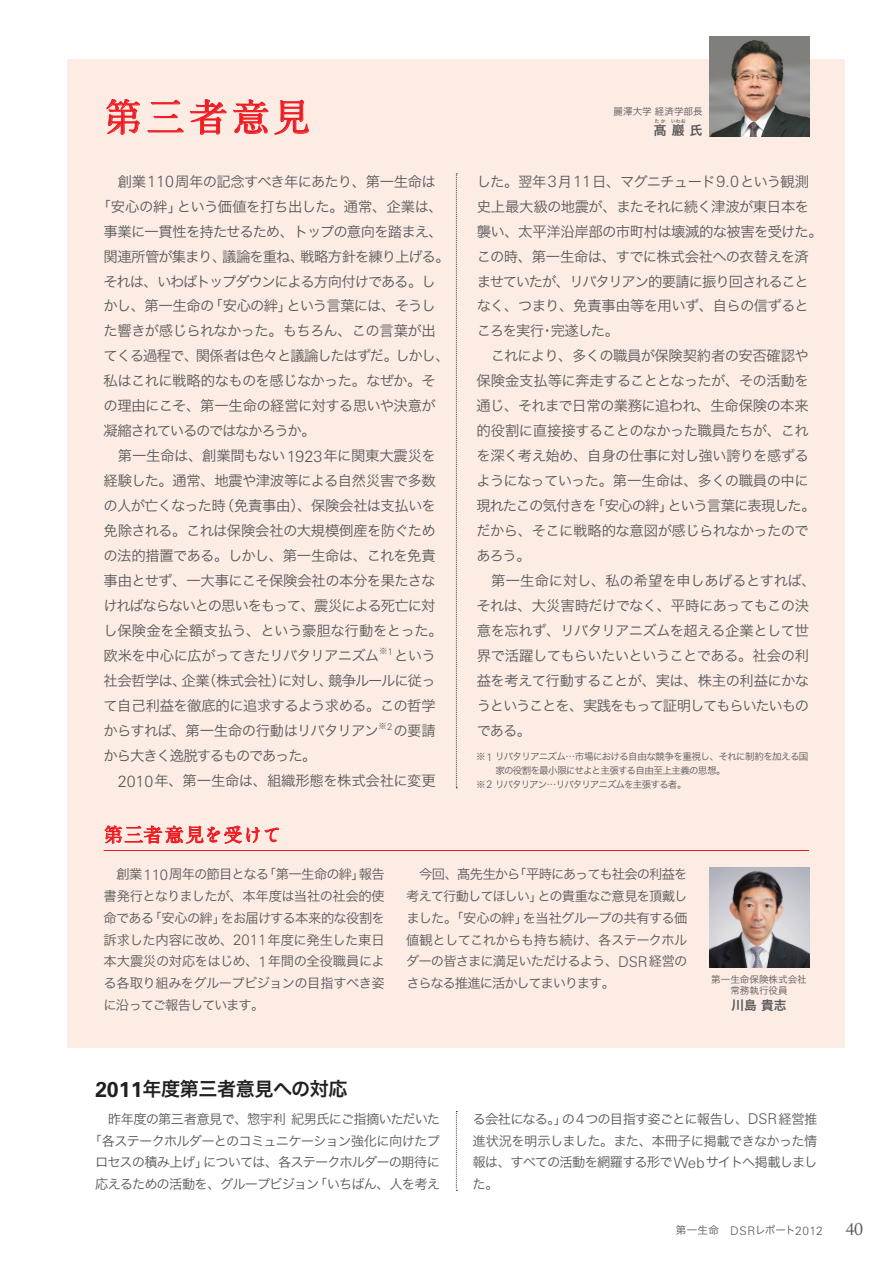
<style>
.page{position:relative;width:893px;height:1263px;background:#fff}
.page>*{position:absolute;margin:0;border:0;box-sizing:border-box;transform-origin:0 0}
.t1{font:700 38.25px "A1 Mincho Std";letter-spacing:.11em;color:#ee1d23}
.t2{font:19.2px "Hira Kaku Pro W6";letter-spacing:-.025em;color:#231f20}
.t3{font:700 19.2px "A1 Mincho Std";letter-spacing:.025em;color:#ee1d23}
.t4{font:17.85px "Adobe Caslon Pro";color:#57585a}
.t5{font:14.4px/25px "Hira Kaku Pro W3";letter-spacing:-.05em;color:#57585a}
.t6{font:14.4px "Hira Kaku Pro W3";letter-spacing:-.09em;color:#57585a}
.t7{font:14.4px "Hira Kaku Pro W3";letter-spacing:-.07em;color:#57585a}
.t8{font:14.4px "Hira Kaku Pro W3";letter-spacing:-.03em;color:#57585a}
.t9{font:14.4px "Hira Kaku Pro W3";letter-spacing:-.01em;color:#57585a}
.t10{font:14.4px "Hira Kaku Pro W3";letter-spacing:-.02em;color:#57585a}
.t11{font:13.35px/21.8px "Hira Kaku Pro W3";letter-spacing:-.065em;color:#57585a;text-align:justify}
.t12{font:12.75px "Hira Kaku Pro W6";letter-spacing:.31em;color:#57585a}
.t13{font:10.65px "Hira Kaku Pro W3";letter-spacing:.01em;color:#57585a}
.t14{font:9.6px "Hira Kaku Pro W3";letter-spacing:-.065em;color:#57585a}
.t15{font:9.6px "Hira Kaku Pro W3";letter-spacing:-.09em;color:#57585a}
.t16{font:9.6px/11.7px "Hira Kaku Pro W3";color:#57585a;text-align:center}
.t17{font:9.6px "Hira Kaku Pro W3";letter-spacing:-.11em;color:#57585a}
.t18{font:8.4px "Hira Kaku Pro W3";color:#57585a}
.t19{font:5.1px "Hira Kaku Pro W3";color:#57585a}
.s1{font-family:"Zurich BT";font-weight:300;font-size:16.05px}
.s2{font-family:"Zurich BT";font-weight:300;font-size:9.3px}
.s3{font-family:"Zurich BT";font-weight:300;font-size:10.65px}
.s4{font-family:"Zurich BT";font-weight:300;font-size:14.85px}
.s5{font-family:"Zurich BT";font-weight:700;font-size:21.45px}
.s6{font-family:"Zurich BT";font-weight:300;font-size:11.85px}
</style>
<div class="page">
<div style="left:68px;top:60px;width:777px;height:988px;background:#fdece4"></div>
<svg style="left:106px;top:99px;width:34px;height:36px"></svg>
<svg style="left:148px;top:100px;width:36px;height:33px"></svg>
<svg style="left:190px;top:99px;width:37px;height:36px"></svg>
<svg style="left:233px;top:99px;width:35px;height:35px"></svg>
<svg style="left:274px;top:100px;width:35px;height:35px"></svg>
<svg style="left:456px;top:173px;width:1px;height:615px"></svg>
<svg style="left:105px;top:825px;width:174px;height:18px"></svg>
<svg style="left:456px;top:1111px;width:1px;height:80px"></svg>
<hr style="left:104px;top:850px;width:705px;height:1px;background:#ee1d23">
<img style="left:709px;top:36px;width:100px;height:100px">
<img style="left:709px;top:867px;width:100px;height:100px">
<h1 class="t1" style="left:104px;top:86px;width:209px">第三者意見</h1>
<p class="t5" style="left:118px;top:168px;width:320px">創業<span class="s1">110</span>周年の記念すべき年にあたり、第一生命は</p>
<p class="t8" style="left:96px;top:193px;width:348px">「安心の絆」という価値を打ち出した。通常、企業は、</p>
<p class="t5" style="left:104px;top:218px;width:341px">事業に一貫性を持たせるため、トップの意向を踏まえ、</p>
<p class="t7" style="left:104px;top:243px;width:348px">関連所管が集まり、議論を重ね、戦略方針を練り上げる。</p>
<p class="t6" style="left:104px;top:268px;width:334px">それは、いわばトップダウンによる方向付けである。し</p>
<p class="t5" style="left:104px;top:292px;width:334px">かし、第一生命の「安心の絆」という言葉には、そうし</p>
<p class="t5" style="left:104px;top:317px;width:334px">た響きが感じられなかった。もちろん、この言葉が出</p>
<p class="t7" style="left:104px;top:343px;width:348px">てくる過程で、関係者は色々と議論したはずだ。しかし、</p>
<p class="t5" style="left:104px;top:367px;width:334px">私はこれに戦略的なものを感じなかった。なぜか。そ</p>
<p class="t5" style="left:104px;top:392px;width:334px">の理由にこそ、第一生命の経営に対する思いや決意が</p>
<p class="t6" style="left:104px;top:418px;width:214px">凝縮されているのではなかろうか。</p>
<p class="t9" style="left:118px;top:443px;width:320px">第一生命は、創業間もない<span class="s1">1923</span>年に関東大震災を</p>
<p class="t5" style="left:104px;top:467px;width:334px">経験した。通常、地震や津波等による自然災害で多数</p>
<p class="t5" style="left:104px;top:492px;width:334px">の人が亡くなった時（免責事由）、保険会社は支払いを</p>
<p class="t5" style="left:104px;top:517px;width:334px">免除される。これは保険会社の大規模倒産を防ぐため</p>
<p class="t5" style="left:104px;top:542px;width:334px">の法的措置である。しかし、第一生命は、これを免責</p>
<p class="t5" style="left:104px;top:567px;width:334px">事由とせず、一大事にこそ保険会社の本分を果たさな</p>
<p class="t6" style="left:103px;top:593px;width:334px">ければならないとの思いをもって、震災による死亡に対</p>
<p class="t10" style="left:103px;top:618px;width:341px">し保険金を全額支払う、という豪胆な行動をとった。</p>
<p class="t5" style="left:103px;top:642px;width:277px">欧米を中心に広がってきたリバタリアニズム</p>
<p class="t18" style="left:379px;top:643px;width:16px">※<span class="s2">1</span></p>
<p class="t5" style="left:104px;top:642px;width:334px;text-align:justify;text-indent:291px">という社会哲学は、企業（株式会社）に対し、競争ルールに従って自己利益を徹底的に追求するよう求める。この哲学からすれば、第一生命の行動はリバタリアン</p>
<p class="t18" style="left:378px;top:718px;width:16px">※<span class="s2">2</span></p>
<p class="t5" style="left:394px;top:717px;width:44px">の要請</p>
<p class="t5" style="left:118px;top:742px;width:320px;text-indent:-14px">から大きく逸脱するものであった。<br><span class="s1">2010</span>年、第一生命は、組織形態を株式会社に変更</p>
<p class="t16" style="left:614px;top:105px;width:91px">麗澤大学経済学部長</p>
<p class="t12" style="left:654px;top:118px;width:50px">髙巖氏</p>
<p class="t19" style="left:655px;top:116px;width:13px">たか</p>
<p class="t19" style="left:671px;top:116px;width:17px">いわお</p>
<p class="t5" style="left:477px;top:168px;width:348px">した。翌年<span class="s1">3</span>月<span class="s1">11</span>日、マグニチュード<span class="s1">9.0</span>という観測史上最大級の地震が、またそれに続く津波が東日本を襲い、太平洋沿岸部の市町村は壊滅的な被害を受けた。この時、第一生命は、すでに株式会社への衣替えを済ませていたが、リバタリアン的要請に振り回されることなく、つまり、免責事由等を用いず、自らの信ずるところを実行・完遂した。</p>
<p class="t5" style="left:476px;top:342px;width:341px;text-indent:14px">これにより、多くの職員が保険契約者の安否確認や保険金支払等に奔走することとなったが、その活動を通じ、それまで日常の業務に追われ、生命保険の本来的役割に直接接することのなかった職員たちが、これを深く考え始め、自身の仕事に対し強い誇りを感ずるようになっていった。第一生命は、多くの職員の中に現れたこの気付きを「安心の絆」という言葉に表現した。だから、そこに戦略的な意図が感じられなかったのであろう。</p>
<p class="t5" style="left:476px;top:567px;width:341px;text-indent:15px">第一生命に対し、私の希望を申しあげるとすれば、それは、大災害時だけでなく、平時にあってもこの決意を忘れず、リバタリアニズムを超える企業として世界で活躍してもらいたいということである。社会の利益を考えて行動することが、実は、株主の利益にかなうということを、実践をもって証明してもらいたいものである。</p>
<p class="t14" style="left:476px;top:748px;width:334px">※<span class="s3">1</span> リバタリアニズム…市場における自由な競争を重視し、それに制約を加える国</p>
<p class="t15" style="left:495px;top:762px;width:232px">家の役割を最小限にせよと主張する自由至上主義の思想。</p>
<p class="t17" style="left:476px;top:775px;width:212px">※ <span class="s3">2</span> リバタリアン…リバタリアニズムを主張する者。</p>
<h2 class="t3" style="left:104px;top:819px;width:179px">第三者意見を受けて</h2>
<p class="t11" style="left:104px;top:862px;width:283px;text-indent:13px">創業<span class="s4">110</span>周年の節目となる「第一生命の絆」報告書発行となりましたが、本年度は当社の社会的使命である「安心の絆」をお届けする本来的な役割を訴求した内容に改め、<span class="s4">2011</span>年度に発生した東日本大震災の対応をはじめ、<span class="s4">1</span>年間の全役職員による各取り組みをグループビジョンの目指すべき姿に沿ってご報告しています。</p>
<p class="t11" style="left:406px;top:862px;width:283px;text-indent:13px">今回、髙先生から「平時にあっても社会の利益を考えて行動してほしい」との貴重なご意見を頂戴しました。「安心の絆」を当社グループの共有する価値観としてこれからも持ち続け、各ステークホルダーの皆さまに満足いただけるよう、<span class="s4">DSR</span>経営のさらなる推進に活かしてまいります。</p>
<p class="t16" style="left:711px;top:973px;width:97px">第一生命保険株式会社常務執行役員</p>
<p class="t12" style="left:731px;top:994px;width:56px">川島貴志</p>
<h2 class="t2" style="left:95px;top:1071px;width:254px"><span class="s5">2011</span>年度第三者意見への対応</h2>
<p class="t11" style="left:88px;top:1107px;width:353px;text-align:right">昨年度の第三者意見で、惣宇利紀男氏にご指摘いただいた<br>「各ステークホルダーとのコミュニケーション強化に向けたプロセスの積み上げ」については、各ステークホルダーの期待に応えるための活動を、グループビジョン「いちばん、人を考え</p>
<p class="t11" style="left:472px;top:1107px;width:346px">る会社になる。」の<span class="s4">4</span>つの目指す姿ごとに報告し、<span class="s4">DSR</span>経営推進状況を明示しました。また、本冊子に掲載できなかった情報は、すべての活動を網羅する形で<span class="s4">Web</span>サイトへ掲載しました。</p>
<p class="t13" style="left:676px;top:1220px;width:149px">第一生命 <span class="s6">DSR</span>レポート<span class="s6">2012</span></p>
<p class="t4" style="left:845px;top:1218px;width:19px">40</p>
</div>
